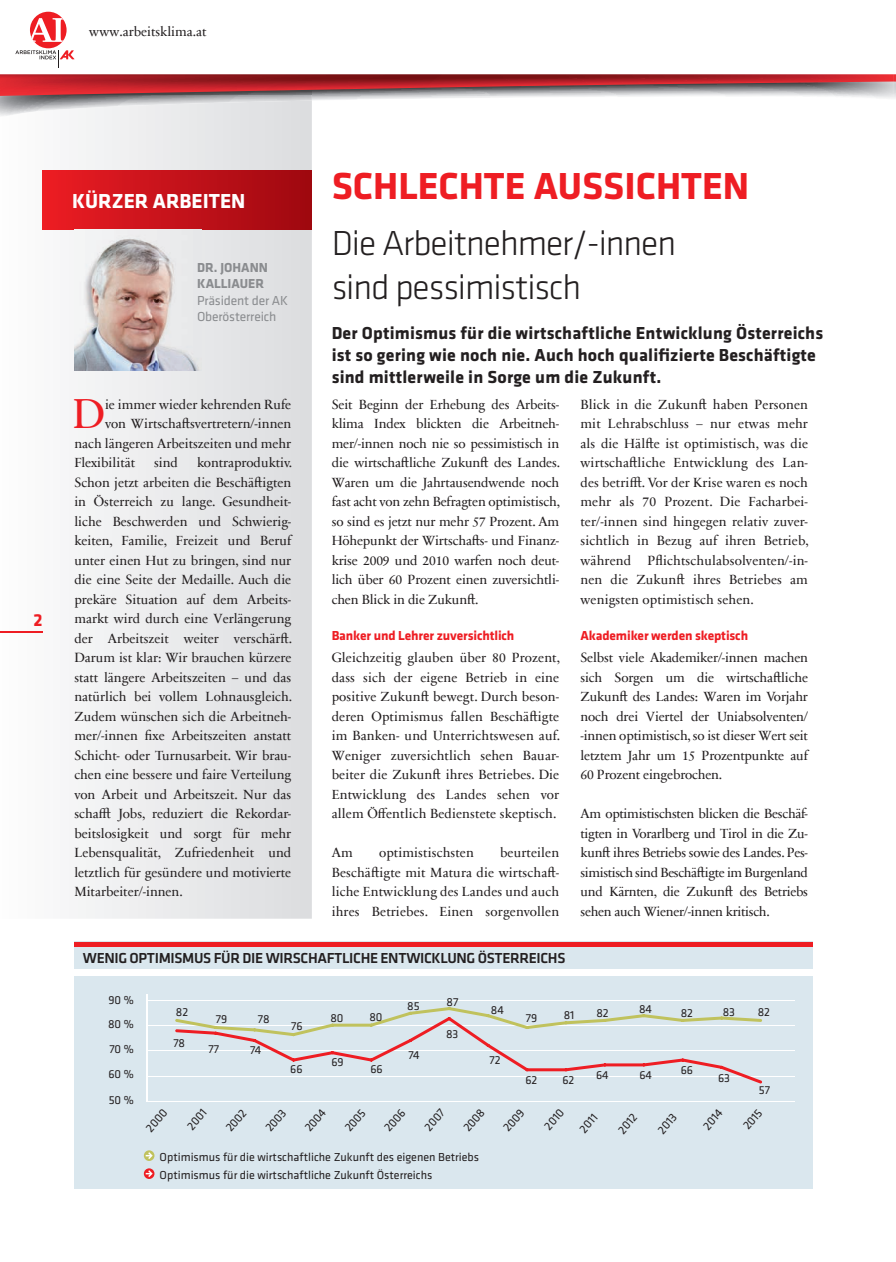
<style>
.page{position:relative;width:896px;height:1262px;background:#fff}
.page>*{position:absolute;margin:0;border:0;box-sizing:border-box;transform-origin:0 0}
.t1{font:42.15px "Sabon Next Com";color:#ee1d23}
.t2{font:700 39px "Klavika Basic";color:#ee1d23}
.t3{font:300 36px/43.2px "Klavika Basic";letter-spacing:-.03em;color:#231f20}
.t4{font:700 21px "Klavika Basic";color:#fff}
.t5{font:700 18px/21.6px "Klavika Basic";letter-spacing:.01em;color:#231f20}
.t6{font:700 18px "Klavika Basic";color:#ee1d23}
.t7{font:500 15px "Klavika Basic";letter-spacing:-.025em;color:#231f20}
.t8{font:13.5px/19.5px "Sabon Next Com";color:#231f20;text-align:justify}
.t9{font:13.5px/16.5px "Klavika Basic";letter-spacing:-.01em;color:#8a8c8f}
.t10{font:12px/18px "Klavika Basic";color:#231f20}
.s1{font-weight:700}
.s2{font-family:"Klavika Basic";font-weight:700;color:#ee1d23}
</style>
<div class="page">
<svg style="left:0;top:117px;width:312px;height:801px"></svg>
<div style="left:43px;top:170px;width:269px;height:60px;background:linear-gradient(to right,#ec1d24,#9d0810)"></div>
<img style="left:74px;top:230px;width:128px;height:140px">
<div style="left:74px;top:941px;width:739px;height:248px;background:#dae7ee"></div>
<hr style="left:74px;top:942px;width:739px;height:4px;background:#ee1d23">
<div style="left:74px;top:970px;width:739px;height:6px;background:#fff"></div>
<hr style="left:147px;top:1101px;width:648px;height:1px;background:#fff">
<hr style="left:147px;top:1076px;width:648px;height:1px;background:#fff">
<hr style="left:147px;top:1050px;width:648px;height:1px;background:#fff">
<hr style="left:147px;top:1025px;width:648px;height:1px;background:#fff">
<hr style="left:146px;top:994px;width:1px;height:107px;background:#fff">
<hr style="left:147px;top:1000px;width:648px;height:1px;background:#fff">
<svg style="left:144px;top:1150px;width:10px;height:11px"></svg>
<svg style="left:146px;top:1152px;width:7px;height:7px"></svg>
<svg style="left:144px;top:1168px;width:10px;height:11px"></svg>
<svg style="left:146px;top:1170px;width:7px;height:7px"></svg>
<svg style="left:175px;top:1007px;width:587px;height:76px"></svg>
<img style="left:0;top:96px;width:312px;height:21px">
<div style="left:30px;top:12px;width:37px;height:36px;background:#ee1d23;border-radius:50%"></div>
<svg style="left:30px;top:18px;width:34px;height:24px"></svg>
<svg style="left:15px;top:50px;width:59px;height:18px"></svg>
<hr style="left:0;top:631px;width:43px;height:1px;background:#ee1d23">
<svg style="left:0;top:74px;width:896px;height:22px"></svg>
<p class="t8" style="left:89px;top:21px;width:119px">www.arbeitsklima.at</p>
<p class="t6" style="left:33px;top:607px;width:11px">2</p>
<p class="t4" style="left:72px;top:186px;width:175px">KÜRZER ARBEITEN</p>
<p class="t9" style="left:197px;top:258px;width:93px"><span class="s1">DR. JOHANN<br>KALLIAUER<br></span>Präsident der AK<br>Oberösterreich</p>
<p class="t1" style="left:73px;top:381px;width:34px">D</p>
<p class="t8" style="left:105px;top:394px;width:188px">ie immer wieder kehrenden Rufe</p>
<p class="t8" style="left:105px;top:413px;width:188px">von Wirtschaftsvertretern/-innen</p>
<p class="t8" style="left:74px;top:433px;width:218px">nach längeren Arbeitszeiten und mehr</p>
<p class="t8" style="left:74px;top:452px;width:62px">Flexibilität</p>
<p class="t8" style="left:154px;top:452px;width:25px">sind</p>
<p class="t8" style="left:74px;top:452px;width:219px;text-indent:123px">kontraproduktiv.<br>Schon jetzt arbeiten die Beschäftigten in Österreich zu lange. Gesundheit&shy;liche Beschwerden und Schwierig&shy;keiten, Familie, Freizeit und Beruf unter einen Hut zu bringen, sind nur die eine Seite der Medaille. Auch die prekäre Situation auf dem Arbeits&shy;markt wird durch eine Verlängerung der Arbeitszeit weiter verschärft.<br>Darum ist klar: Wir brauchen kürzere statt längere Arbeitszeiten – und das natürlich bei vollem Lohnausgleich.<br>Zudem wünschen sich die Arbeitneh&shy;mer/-innen fixe Arbeitszeiten anstatt Schicht- oder Turnusarbeit. Wir brau&shy;chen eine bessere und faire Verteilung von Arbeit und Arbeitszeit. Nur das schafft Jobs, reduziert die Rekordar&shy;beitslosigkeit und sorgt für mehr Lebensqualität, Zufriedenheit und letztlich für gesündere und motivierte Mitarbeiter/-innen.</p>
<p class="t2" style="left:332px;top:158px;width:419px">SCHLECHTE AUSSICHTEN</p>
<p class="t3" style="left:332px;top:221px;width:346px">Die Arbeitnehmer/-innen sind pessimistisch</p>
<p class="t5" style="left:332px;top:322px;width:493px">Der Optimismus für die wirtschaftliche Entwicklung Österreichs ist so gering wie noch nie. Auch hoch qualifizierte Beschäftigte sind mittlerweile in Sorge um die Zukunft.</p>
<p class="t8" style="left:332px;top:394px;width:230px">Seit Beginn der Erhebung des Arbeits&shy;klima Index blickten die Arbeitneh&shy;mer/-innen noch nie so pessimistisch in die wirtschaftliche Zukunft des Landes.<br>Waren um die Jahrtausendwende noch fast acht von zehn Befragten optimistisch, so sind es jetzt nur mehr 57 Prozent. Am Höhepunkt der Wirtschafts- und Finanz&shy;krise 2009 und 2010 warfen noch deut&shy;lich über 60 Prozent einen zuversichtli&shy;chen Blick in die Zukunft.</p>
<p class="t8" style="left:332px;top:623px;width:230px;line-height:22.5px"><span class="s2">Banker und Lehrer zuversichtlich<br></span>Gleichzeitig glauben über 80 Prozent,</p>
<p class="t8" style="left:332px;top:667px;width:230px">dass sich der eigene Betrieb in eine positive Zukunft bewegt. Durch beson&shy;deren Optimismus fallen Beschäftigte im Banken- und Unterrichts wesen auf.<br>Weniger zuversichtlich sehen Bauar&shy;beiter die Zukunft ihres Betriebes. Die Entwicklung des Landes sehen vor allem Öffentlich Bedienstete skeptisch.</p>
<p class="t8" style="left:332px;top:842px;width:23px">Am</p>
<p class="t8" style="left:379px;top:842px;width:96px">optimistischsten</p>
<p class="t8" style="left:332px;top:842px;width:229px;text-indent:168px">beurteilen Beschäftigte mit Matura die wirtschaft&shy;liche Entwicklung des Landes und auch ihres Betriebes. Einen sorgenvollen</p>
<p class="t8" style="left:580px;top:394px;width:230px">Blick in die Zukunft haben Personen mit Lehrabschluss – nur etwas mehr als die Hälfte ist optimistisch, was die wirtschaftliche Entwicklung des Lan&shy;des betrifft. Vor der Krise waren es noch mehr als 70 Prozent. Die Facharbei&shy;ter/-innen sind hingegen relativ zuver&shy;sichtlich in Bezug auf ihren Betrieb, während Pflichtschulabsolventen/-in&shy;nen die Zukunft ihres Betriebes am wenigsten optimistisch sehen.</p>
<p class="t8" style="left:580px;top:623px;width:229px;line-height:22.5px"><span class="s2">Akademiker werden skeptisch<br></span>Selbst viele Akademiker/-innen machen</p>
<p class="t8" style="left:580px;top:667px;width:229px">sich Sorgen um die wirtschaftliche Zukunft des Landes: Waren im Vorjahr noch drei Viertel der Uniabsolventen/ -innen optimistisch, so ist dieser Wert seit letztem Jahr um 15 Prozentpunkte auf 60 Prozent eingebrochen.</p>
<p class="t8" style="left:580px;top:803px;width:229px">Am optimistischsten blicken die Beschäf&shy;tigten in Vorarlberg und Tirol in die Zu&shy;kunft ihres Betriebs sowie des Landes. Pes - simistisch sind Beschäftigte im Burgenland und Kärnten, die Zukunft des Betriebs sehen auch Wiener/-innen kritisch.</p>
<p class="t7" style="left:83px;top:948px;width:484px">WENIG OPTIMISMUS FÜR DIE WIRSCHAFTLICHE ENTWICKLUNG ÖSTERREICHS</p>
<p class="t10" style="left:108px;top:991px;width:27px">90 %</p>
<p class="t10" style="left:108px;top:1014px;width:27px">80 %</p>
<p class="t10" style="left:109px;top:1039px;width:26px">70 %</p>
<p class="t10" style="left:108px;top:1065px;width:27px">60 %</p>
<p class="t10" style="left:109px;top:1090px;width:27px">50 %</p>
<p class="t10" style="left:176px;top:1002px;width:14px">82</p>
<p class="t10" style="left:173px;top:1033px;width:13px">78</p>
<p class="t10" style="left:216px;top:1009px;width:13px">79</p>
<p class="t10" style="left:208px;top:1039px;width:12px">77</p>
<p class="t10" style="left:258px;top:1010px;width:13px">78</p>
<p class="t10" style="left:250px;top:1040px;width:13px">74</p>
<p class="t10" style="left:291px;top:1016px;width:13px">76</p>
<p class="t10" style="left:290px;top:1059px;width:14px">66</p>
<p class="t10" style="left:330px;top:1008px;width:15px">80</p>
<p class="t10" style="left:331px;top:1052px;width:14px">69</p>
<p class="t10" style="left:369px;top:1007px;width:15px">80</p>
<p class="t10" style="left:370px;top:1059px;width:14px">66</p>
<p class="t10" style="left:407px;top:996px;width:14px">85</p>
<p class="t10" style="left:408px;top:1046px;width:13px">74</p>
<p class="t10" style="left:446px;top:992px;width:13px">87</p>
<p class="t10" style="left:446px;top:1025px;width:14px">83</p>
<p class="t10" style="left:491px;top:1000px;width:14px">84</p>
<p class="t10" style="left:489px;top:1050px;width:13px">72</p>
<p class="t10" style="left:526px;top:1008px;width:13px">79</p>
<p class="t10" style="left:525px;top:1070px;width:13px">62</p>
<p class="t10" style="left:564px;top:1005px;width:12px">81</p>
<p class="t10" style="left:562px;top:1070px;width:13px">62</p>
<p class="t10" style="left:596px;top:1003px;width:14px">82</p>
<p class="t10" style="left:596px;top:1066px;width:14px">64</p>
<p class="t10" style="left:639px;top:999px;width:14px">84</p>
<p class="t10" style="left:639px;top:1066px;width:14px">64</p>
<p class="t10" style="left:681px;top:1003px;width:14px">82</p>
<p class="t10" style="left:681px;top:1060px;width:14px">66</p>
<p class="t10" style="left:723px;top:1002px;width:14px">83</p>
<p class="t10" style="left:718px;top:1068px;width:13px">63</p>
<p class="t10" style="left:758px;top:1002px;width:14px">82</p>
<p class="t10" style="left:759px;top:1081px;width:13px">57</p>
<p class="t10" style="left:141px;top:1123px;width:27px;rotate:-49deg">2000</p>
<p class="t10" style="left:182px;top:1122px;width:25px;rotate:-49deg">2001</p>
<p class="t10" style="left:221px;top:1123px;width:26px;rotate:-49deg">2002</p>
<p class="t10" style="left:261px;top:1123px;width:26px;rotate:-49deg">2003</p>
<p class="t10" style="left:300px;top:1123px;width:27px;rotate:-49deg">2004</p>
<p class="t10" style="left:340px;top:1123px;width:27px;rotate:-49deg">2005</p>
<p class="t10" style="left:379px;top:1123px;width:27px;rotate:-49deg">2006</p>
<p class="t10" style="left:420px;top:1122px;width:26px;rotate:-49deg">2007</p>
<p class="t10" style="left:459px;top:1123px;width:27px;rotate:-49deg">2008</p>
<p class="t10" style="left:498px;top:1123px;width:27px;rotate:-49deg">2009</p>
<p class="t10" style="left:539px;top:1122px;width:25px;rotate:-49deg">2010</p>
<p class="t10" style="left:575px;top:1124px;width:22px;rotate:-49deg">2011</p>
<p class="t10" style="left:613px;top:1126px;width:24px;rotate:-49deg">2012</p>
<p class="t10" style="left:653px;top:1126px;width:24px;rotate:-49deg">2013</p>
<p class="t10" style="left:698px;top:1121px;width:25px;rotate:-49deg">2014</p>
<p class="t10" style="left:738px;top:1121px;width:24px;rotate:-49deg">2015</p>
<p class="t10" style="left:160px;top:1147px;width:321px">Optimismus für die wirtschaftliche Zukunft des eigenen Betriebs<br>Optimismus für die wirtschaftliche Zukunft Österreichs</p>
</div>
